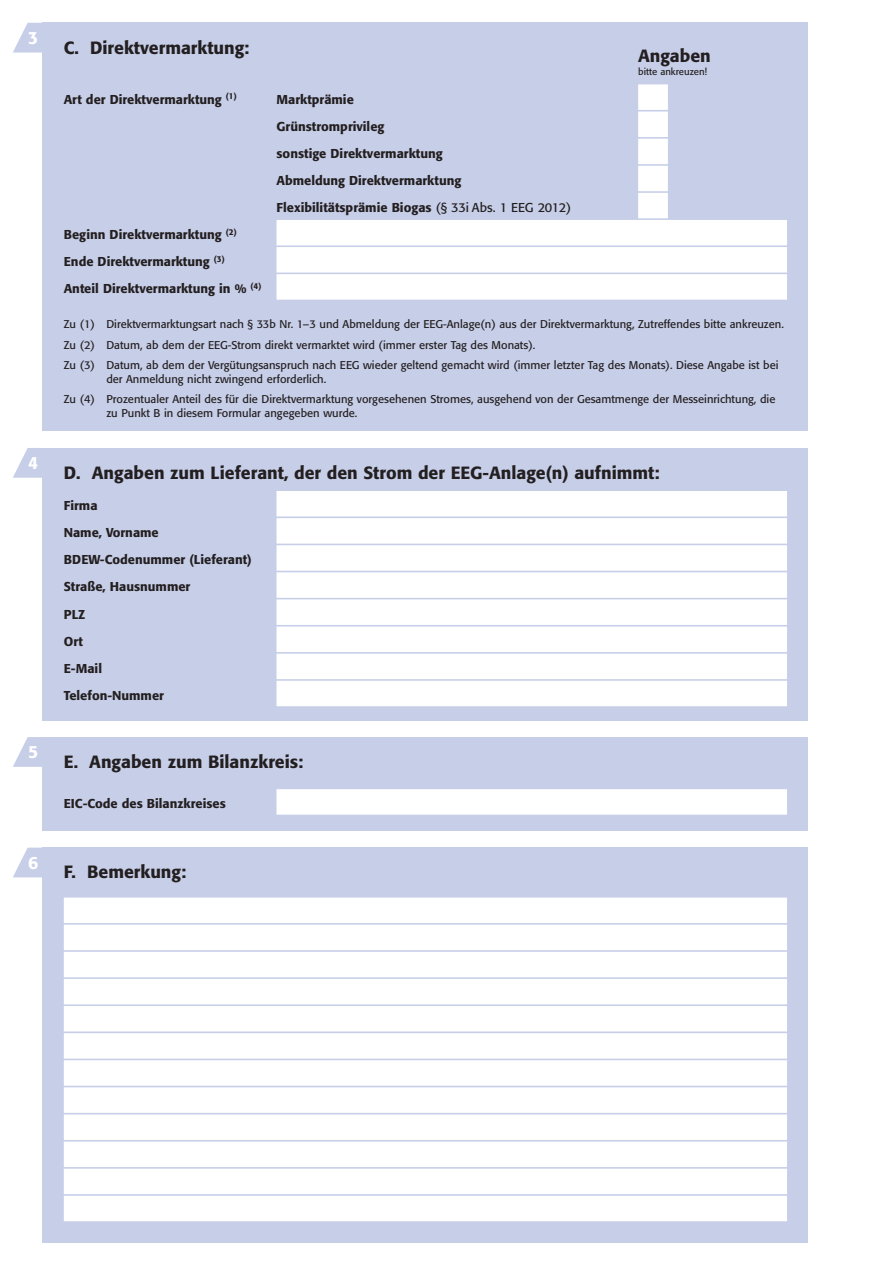
<style>
.page{position:relative;width:893px;height:1263px;background:#fff}
.page>*{position:absolute;margin:0;border:0;box-sizing:border-box;transform-origin:0 0}
.t1{font:500 17.55px "Formata";color:#231f20}
.t2{font:500 17.55px "Formata";color:#fff}
.t3{font:500 12.75px/27.2px "Formata";color:#231f20}
.t4{font:11.1px/20.2px "Formata";color:#231f20}
.t5{font:9.6px "Formata";color:#231f20}
.s1{font-weight:400}
</style>
<div class="page">
<div style="left:43px;top:23px;width:765px;height:408px;background:#c7cee8"></div>
<div style="left:638px;top:84px;width:30px;height:26px;background:#fff"></div>
<div style="left:638px;top:112px;width:30px;height:25px;background:#fff"></div>
<div style="left:638px;top:139px;width:30px;height:25px;background:#fff"></div>
<div style="left:638px;top:166px;width:30px;height:25px;background:#fff"></div>
<div style="left:638px;top:193px;width:30px;height:25px;background:#fff"></div>
<div style="left:276px;top:220px;width:511px;height:25px;background:#fff"></div>
<div style="left:276px;top:247px;width:511px;height:26px;background:#fff"></div>
<div style="left:276px;top:274px;width:511px;height:26px;background:#fff"></div>
<svg style="left:13px;top:23px;width:30px;height:30px"></svg>
<div style="left:43px;top:448px;width:765px;height:272px;background:#c7cee8"></div>
<div style="left:276px;top:491px;width:511px;height:26px;background:#fff"></div>
<div style="left:276px;top:518px;width:511px;height:26px;background:#fff"></div>
<div style="left:276px;top:545px;width:511px;height:26px;background:#fff"></div>
<div style="left:276px;top:572px;width:511px;height:26px;background:#fff"></div>
<div style="left:276px;top:599px;width:511px;height:26px;background:#fff"></div>
<div style="left:276px;top:627px;width:511px;height:25px;background:#fff"></div>
<div style="left:276px;top:654px;width:511px;height:25px;background:#fff"></div>
<div style="left:276px;top:681px;width:511px;height:25px;background:#fff"></div>
<svg style="left:13px;top:448px;width:30px;height:30px"></svg>
<div style="left:43px;top:737px;width:765px;height:94px;background:#c7cee8"></div>
<div style="left:276px;top:789px;width:511px;height:26px;background:#fff"></div>
<svg style="left:13px;top:737px;width:30px;height:30px"></svg>
<div style="left:43px;top:848px;width:765px;height:395px;background:#c7cee8"></div>
<div style="left:64px;top:898px;width:723px;height:25px;background:#fff"></div>
<div style="left:64px;top:925px;width:723px;height:25px;background:#fff"></div>
<div style="left:64px;top:952px;width:723px;height:25px;background:#fff"></div>
<div style="left:64px;top:979px;width:723px;height:25px;background:#fff"></div>
<div style="left:64px;top:1006px;width:723px;height:26px;background:#fff"></div>
<div style="left:64px;top:1033px;width:723px;height:26px;background:#fff"></div>
<div style="left:64px;top:1060px;width:723px;height:26px;background:#fff"></div>
<div style="left:64px;top:1087px;width:723px;height:26px;background:#fff"></div>
<div style="left:64px;top:1114px;width:723px;height:26px;background:#fff"></div>
<div style="left:64px;top:1142px;width:723px;height:25px;background:#fff"></div>
<div style="left:64px;top:1169px;width:723px;height:25px;background:#fff"></div>
<div style="left:64px;top:1196px;width:723px;height:25px;background:#fff"></div>
<svg style="left:13px;top:848px;width:30px;height:29px"></svg>
<h1 class="t2" style="left:28px;top:30px;width:12px">3</h1>
<h1 class="t2" style="left:28px;top:455px;width:12px">4</h1>
<h1 class="t2" style="left:28px;top:744px;width:12px">5</h1>
<h1 class="t2" style="left:28px;top:855px;width:12px">6</h1>
<h1 class="t1" style="left:64px;top:40px;width:187px">C. Direktvermarktung:</h1>
<h1 class="t1" style="left:638px;top:48px;width:74px">Angaben</h1>
<p class="t5" style="left:638px;top:67px;width:71px">bitte ankreuzen!</p>
<p class="t3" style="left:64px;top:86px;width:174px">Art der Direktvermarktung <sup>(1)</sup></p>
<p class="t3" style="left:276px;top:86px;width:296px">Marktprämie<br>Grünstromprivileg<br>sonstige Direktvermarktung<br>Abmeldung Direktvermarktung<br>Flexibilitätsprämie Biogas <span class="s1">(§ 33i Abs. 1 EEG 2012)</span></p>
<p class="t3" style="left:64px;top:222px;width:199px">Beginn Direktvermarktung <sup>(2)<br></sup>Ende Direktvermarktung <sup>(3)<br></sup>Anteil Direktvermarktung in % <sup>(4)</sup></p>
<p class="t4" style="left:64px;top:315px;width:721px">Zu (1) Direktvermarktungsart nach § 33b Nr. 1–3 und Abmeldung der EEG-Anlage(n) aus der Direktvermarktung, Zutreffendes bitte ankreuzen.<br>Zu (2) Datum, ab dem der EEG-Strom direkt vermarktet wird (immer erster Tag des Monats).<br>Zu (3) Datum, ab dem der Vergütungsanspruch nach EEG wieder geltend gemacht wird (immer letzter Tag des Monats). Diese Angabe ist bei</p>
<p class="t4" style="left:64px;top:369px;width:713px;text-indent:43px">der Anmeldung nicht zwingend erforderlich.<br>Zu (4) Prozentualer Anteil des für die Direktvermarktung vorgesehenen Stromes, ausgehend von der Gesamtmenge der Messeinrichtung, die</p>
<p class="t4" style="left:106px;top:403px;width:253px">zu Punkt B in diesem Formular angegeben wurde.</p>
<h1 class="t1" style="left:64px;top:465px;width:597px">D. Angaben zum Lieferant, der den Strom der EEG-Anlage(n) aufnimmt:</h1>
<p class="t3" style="left:64px;top:493px;width:189px">Firma<br>Name, Vorname<br>BDEW-Codenummer (Lieferant)<br>Straße, Hausnummer<br>PLZ<br>Ort<br>E-Mail<br>Telefon-Nummer</p>
<h1 class="t1" style="left:64px;top:754px;width:241px">E. Angaben zum Bilanzkreis:</h1>
<p class="t3" style="left:64px;top:791px;width:163px">EIC-Code des Bilanzkreises</p>
<h1 class="t1" style="left:64px;top:864px;width:124px">F. Bemerkung:</h1>
</div>
